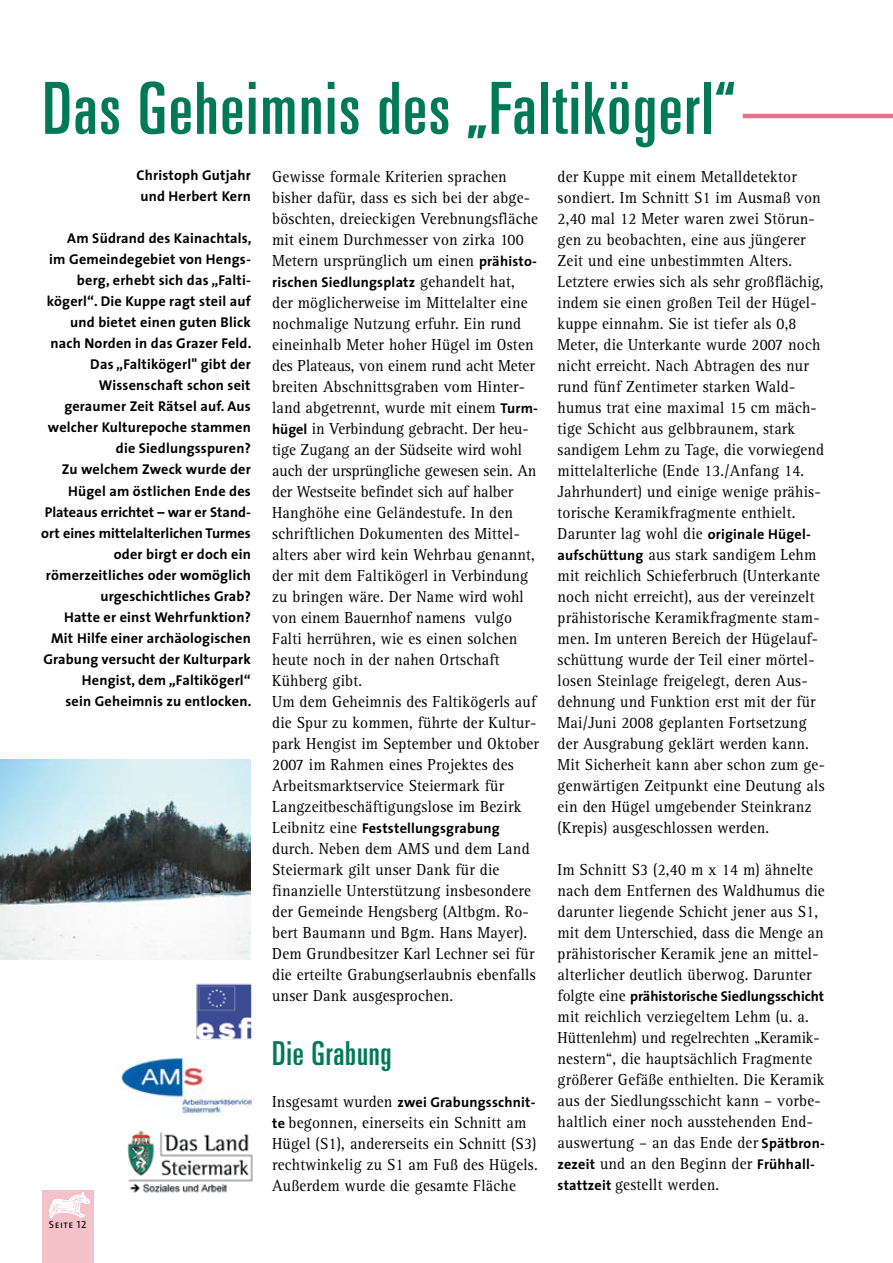
<style>
.page{position:relative;width:893px;height:1263px;background:#fff}
.page>*{position:absolute;margin:0;border:0;box-sizing:border-box;transform-origin:0 0}
.t1{font:ultra-condensed 72px "Univers";letter-spacing:.025em;color:#007955}
.t2{font:ultra-condensed 33px "Univers";letter-spacing:.025em;color:#007955}
.t3{font:16.5px/21px "Rotis Serif";letter-spacing:.015em;color:#000;scale:.93 1}
.t4{font:700 14.25px/21px "The Sans";letter-spacing:.015em;color:#000}
.t5{font:10.5px "The Sans Caps";letter-spacing:.05em;color:#000}
.s1{font-family:"The Sans";font-weight:700;font-size:14.25px}
.s2{font-family:"Rotis Serif";font-weight:400;font-size:16.5px}
</style>
<div class="page">
<div style="left:43px;top:1191px;width:51px;height:72px;background:#f3c2c9"></div>
<svg style="left:49px;top:1192px;width:40px;height:26px"></svg>
<hr style="left:743px;top:114px;width:150px;height:4px;background:#e6728d">
<img style="left:0;top:759px;width:251px;height:200px">
<img style="left:120px;top:1057px;width:133px;height:59px">
<img style="left:196px;top:983px;width:56px;height:57px">
<img style="left:127px;top:1130px;width:126px;height:63px">
<h1 class="t1" style="left:43px;top:67px;width:694px">Das Geheimnis des „Faltikögerl“</h1>
<p class="t4" style="left:136px;top:165px;width:116px">Christoph Gutjahr und Herbert Kern</p>
<p class="t4" style="left:41px;top:228px;width:212px;text-align:right">Am Südrand des Kainachtals,<br>im Gemeindegebiet von Hengs&shy;berg, erhebt sich das „Falti&shy;kögerl“. Die Kuppe ragt steil auf und bietet einen guten Blick nach Norden in das Grazer Feld.<br>Das „Faltikögerl" gibt der<br>Wissenschaft schon seit geraumer Zeit Rätsel auf. Aus welcher Kulturepoche stammen die Siedlungsspuren?<br>Zu welchem Zweck wurde der<br>Hügel am östlichen Ende des<br>Plateaus errichtet – war er Stand&shy;ort eines mittelalterlichen Turmes oder birgt er doch ein römerzeitliches oder womöglich urgeschichtliches Grab?<br>Hatte er einst Wehrfunktion?<br>Mit Hilfe einer archäologischen<br>Grabung versucht der Kulturpark<br>Hengist, dem „Faltikögerl“<br>sein Geheimnis zu entlocken.</p>
<p class="t3" style="left:272px;top:166px;width:287px">Gewisse formale Kriterien sprachen bisher dafür, dass es sich bei der abge&shy;böschten, dreieckigen Verebnungsfläche mit einem Durchmesser von zirka 100<br>Metern ursprünglich um einen <span class="s1">prähisto-</span></p>
<p class="t4" style="left:272px;top:271px;width:244px">rischen Siedlungsplatz <span class="s2">gehandelt hat,</span></p>
<p class="t3" style="left:272px;top:292px;width:288px">der möglicherweise im Mittelalter eine nochmalige Nutzung erfuhr. Ein rund eineinhalb Meter hoher Hügel im Osten des Plateaus, von einem rund acht Meter breiten Abschnittsgraben vom Hinter&shy;land abgetrennt, wurde mit einem <span class="s1">Turm&shy;hügel</span> in Verbindung gebracht. Der heu&shy;tige Zugang an der Südseite wird wohl auch der ursprüngliche gewesen sein. An der Westseite befindet sich auf halber Hanghöhe eine Geländestufe. In den schriftlichen Dokumenten des Mittel&shy;alters aber wird kein Wehrbau genannt, der mit dem Faltikögerl in Verbindung zu bringen wäre. Der Name wird wohl von einem Bauernhof namens vulgo Falti herrühren, wie es einen solchen heute noch in der nahen Ortschaft Kühberg gibt.<br>Um dem Geheimnis des Faltikögerls auf die Spur zu kommen, führte der Kultur&shy;park Hengist im September und Oktober 2007 im Rahmen eines Projektes des Arbeitsmarktservice Steiermark für Langzeitbeschäftigungslose im Bezirk</p>
<p class="t4" style="left:272px;top:817px;width:229px"><span class="s2">Leibnitz eine</span> Feststellungsgrabung</p>
<p class="t3" style="left:272px;top:838px;width:285px">durch. Neben dem AMS und dem Land Steiermark gilt unser Dank für die finanzielle Unterstützung insbesondere der Gemeinde Hengsberg (Altbgm. Ro&shy;bert Baumann und Bgm. Hans Mayer).<br>Dem Grundbesitzer Karl Lechner sei für die erteilte Grabungserlaubnis ebenfalls unser Dank ausgesprochen.</p>
<h2 class="t2" style="left:272px;top:1035px;width:121px">Die Grabung</h2>
<p class="t4" style="left:272px;top:1092px;width:265px"><span class="s2">Insgesamt wurden</span> zwei Grabungsschnit-</p>
<p class="t3" style="left:272px;top:1113px;width:287px"><span class="s1">te</span> begonnen, einerseits ein Schnitt am Hügel (S1), andererseits ein Schnitt (S3) rechtwinkelig zu S1 am Fuß des Hügels.<br>Außerdem wurde die gesamte Fläche</p>
<p class="t3" style="left:558px;top:166px;width:289px">der Kuppe mit einem Metalldetektor sondiert. Im Schnitt S1 im Ausmaß von 2,40 mal 12 Meter waren zwei Störun&shy;gen zu beobachten, eine aus jüngerer Zeit und eine unbestimmten Alters.<br>Letztere erwies sich als sehr großflächig, indem sie einen großen Teil der Hügel&shy;kuppe einnahm. Sie ist tiefer als 0,8<br>Meter, die Unterkante wurde 2007 noch nicht erreicht. Nach Abtragen des nur rund fünf Zentimeter starken Wald&shy;humus trat eine maximal 15 cm mäch&shy;tige Schicht aus gelbbraunem, stark sandigem Lehm zu Tage, die vorwiegend mittelalterliche (Ende 13./Anfang 14.<br>Jahrhundert) und einige wenige prähis&shy;torische Keramikfragmente enthielt.<br>Darunter lag wohl die <span class="s1">originale Hügel&shy;aufschüttung</span> aus stark sandigem Lehm mit reichlich Schieferbruch (Unterkante noch nicht erreicht), aus der vereinzelt prähistorische Keramikfragmente stam&shy;men. Im unteren Bereich der Hügelauf&shy;schüttung wurde der Teil einer mörtel&shy;losen Steinlage freigelegt, deren Aus&shy;dehnung und Funktion erst mit der für Mai/Juni 2008 geplanten Fortsetzung der Ausgrabung geklärt werden kann.<br>Mit Sicherheit kann aber schon zum ge&shy;genwärtigen Zeitpunkt eine Deutung als ein den Hügel umgebender Steinkranz (Krepis) ausgeschlossen werden.</p>
<p class="t3" style="left:558px;top:859px;width:289px">Im Schnitt S3 (2,40 m x 14 m) ähnelte nach dem Entfernen des Waldhumus die darunter liegende Schicht jener aus S1, mit dem Unterschied, dass die Menge an prähistorischer Keramik jene an mittel&shy;alterlicher deutlich überwog. Darunter</p>
<p class="t4" style="left:558px;top:985px;width:268px"><span class="s2">folgte eine</span> prähistorische Siedlungsschicht</p>
<p class="t3" style="left:558px;top:1006px;width:289px">mit reichlich verziegeltem Lehm (u. a.<br>Hüttenlehm) und regelrechten „Keramik&shy;nestern“, die hauptsächlich Fragmente größerer Gefäße enthielten. Die Keramik aus der Siedlungsschicht kann – vorbe&shy;haltlich einer noch ausstehenden End&shy;auswertung – an das Ende der <span class="s1">Spätbron&shy;zezeit</span> und an den Beginn der <span class="s1">Frühhall&shy;stattzeit</span> gestellt werden.</p>
<p class="t5" style="left:49px;top:1216px;width:39px">Seite 12</p>
</div>
